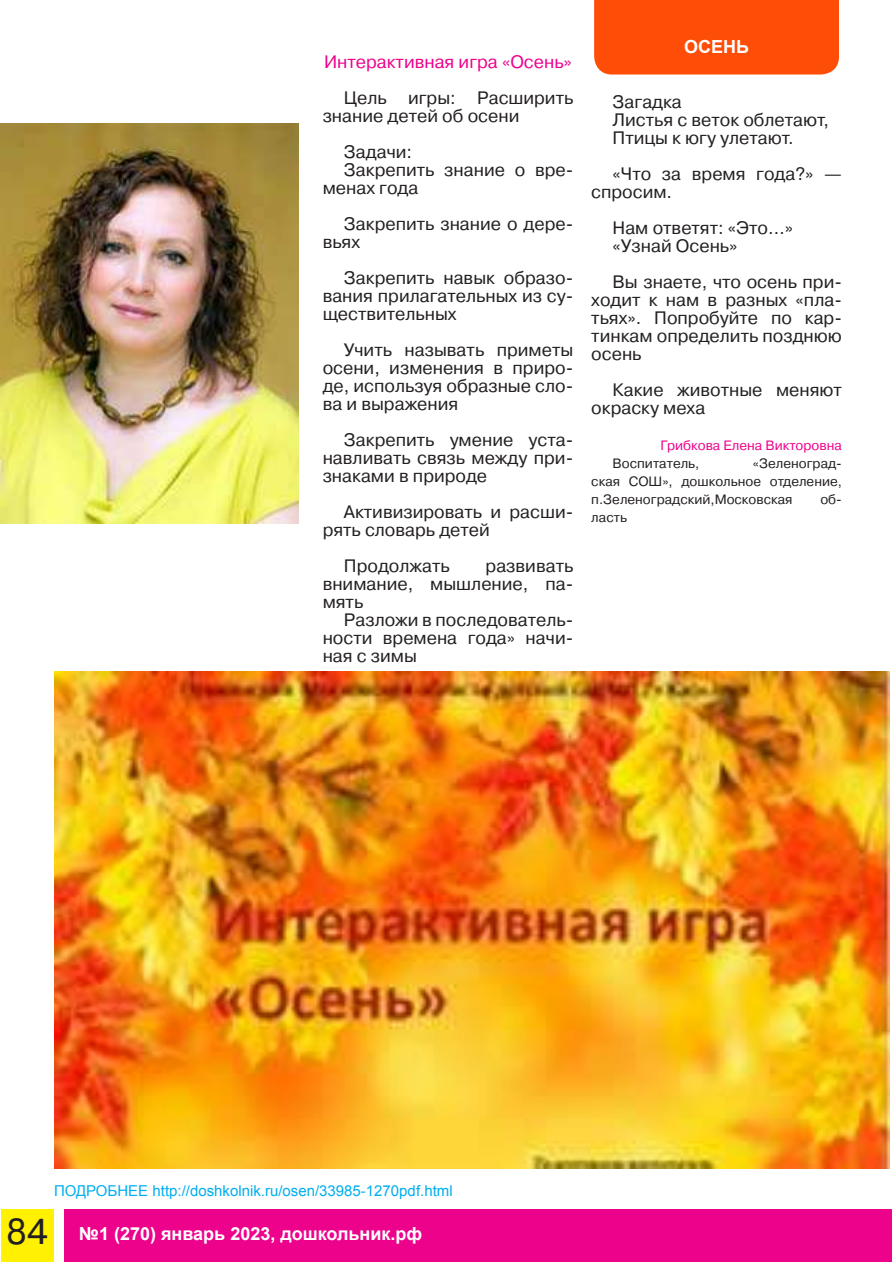
<style>
.page{position:relative;width:893px;height:1263px;background:#fff}
.page>*{position:absolute;margin:0;border:0;box-sizing:border-box;transform-origin:0 0}
.t1{font:36px "Pragmatica C";color:#231f20}
.t2{font:18px/18px "Pragmatica C";color:#231f20}
.t3{font:700 18px "Arial";color:#fff}
.t4{font:18px "Pragmatica C";color:#ed028c}
.t5{font:15px "Arial";color:#00aeef}
.t6{font:13.5px/18px "Pragmatica C";color:#231f20;text-align:justify}
.t7{font:13.5px "Pragmatica C";color:#ed028c}
</style>
<div class="page">
<div style="left:65px;top:1210px;width:827px;height:52px;background:#ed028c"></div>
<div style="left:1px;top:1210px;width:52px;height:52px;background:#fff101"></div>
<div style="left:594px;top:0;width:245px;height:75px;background:#fe4d07"></div>
<img style="left:0;top:123px;width:299px;height:401px">
<img style="left:54px;top:671px;width:835px;height:497px">
<p class="t4" style="left:324px;top:52px;width:249px">Интерактивная игра «Осень»</p>
<p class="t2" style="left:323px;top:89px;width:252px;text-indent:21px">Цель игры: Расширить знание детей об осени</p>
<p class="t2" style="left:344px;top:143px;width:70px">Задачи:</p>
<p class="t2" style="left:344px;top:161px;width:231px">Закрепить знание о вре-</p>
<p class="t2" style="left:323px;top:179px;width:97px">менах года</p>
<p class="t2" style="left:323px;top:215px;width:252px;text-indent:21px">Закрепить знание о дере&shy;вьях</p>
<p class="t2" style="left:323px;top:269px;width:252px;text-align:justify;text-indent:21px">Закрепить навык образо&shy;вания прилагательных из су&shy;ществительных</p>
<p class="t2" style="left:323px;top:341px;width:252px;text-align:justify;text-indent:21px">Учить называть приметы осени, изменения в приро&shy;де, используя образные сло&shy;ва и выражения</p>
<p class="t2" style="left:323px;top:431px;width:252px;text-align:justify;text-indent:21px">Закрепить умение уста&shy;навливать связь между при&shy;знаками в природе</p>
<p class="t2" style="left:323px;top:503px;width:252px;text-indent:21px">Активизировать и расши&shy;рять словарь детей</p>
<p class="t2" style="left:344px;top:557px;width:107px">Продолжать</p>
<p class="t2" style="left:323px;top:557px;width:252px;text-align:justify;text-indent:163px">развивать внимание, мышление, па&shy;мять</p>
<p class="t2" style="left:323px;top:611px;width:252px;text-align:justify;text-indent:21px">Разложи в последователь&shy;ности времена года» начи&shy;ная с зимы</p>
<p class="t3" style="left:684px;top:35px;width:66px">ОСЕНЬ</p>
<p class="t2" style="left:613px;top:93px;width:218px">Загадка<br>Листья с веток облетают,<br>Птицы к югу улетают.</p>
<p class="t2" style="left:591px;top:165px;width:252px;text-indent:21px">«Что за время года?» — спросим.</p>
<p class="t2" style="left:613px;top:219px;width:182px">Нам ответят: «Это…» «Узнай Осень»</p>
<p class="t2" style="left:591px;top:273px;width:252px;text-align:justify;text-indent:21px">Вы знаете, что осень при&shy;ходит к нам в разных «пла&shy;тьях». Попробуйте по кар&shy;тинкам определить позднюю осень</p>
<p class="t2" style="left:591px;top:381px;width:252px;text-indent:21px">Какие животные меняют окраску меха</p>
<p class="t7" style="left:660px;top:437px;width:183px">Грибкова Елена Викторовна</p>
<p class="t6" style="left:613px;top:454px;width:88px">Воспитатель,</p>
<p class="t6" style="left:591px;top:454px;width:252px;text-indent:162px">«Зеленоград&shy;ская СОШ», дошкольное отделение, п.Зеленоградский,Московская</p>
<p class="t6" style="left:820px;top:490px;width:23px">об-</p>
<p class="t6" style="left:591px;top:508px;width:37px">ласть</p>
<h1 class="t1" style="left:6px;top:1212px;width:43px">84</h1>
<p class="t5" style="left:54px;top:1180px;width:400px">ПОДРОБНЕЕ http://doshkolnik.ru/osen/33985-1270pdf.html</p>
<p class="t3" style="left:79px;top:1222px;width:345px">№1 (270) январь 2023, дошкольник.рф</p>
</div>
